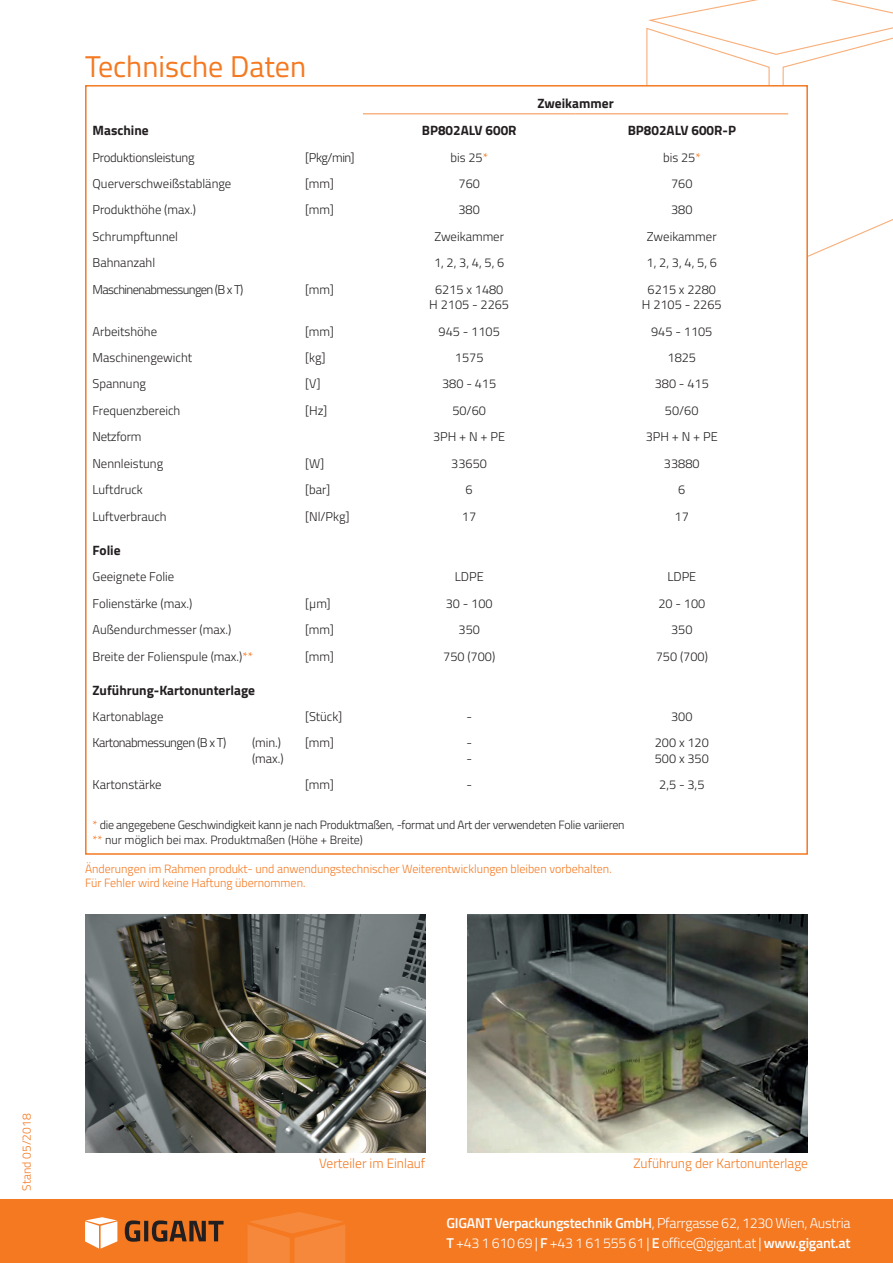
<style>
.page{position:relative;width:893px;height:1263px;background:#fff}
.page>*{position:absolute;margin:0;border:0;box-sizing:border-box;transform-origin:0 0}
.t1{font:30px "Titillium Web";color:#f47921}
.t2{font:300 14.25px/19.5px "Titillium Web";letter-spacing:-.02em;color:#fff}
.t3{font:700 13.5px "Titillium Web";color:#231f20}
.t4{font:300 13.5px "Titillium Web";color:#f47921}
.t5{font:300 12.75px/15.3px "Titillium Web";color:#231f20}
.t6{font:300 12.75px "Titillium Web";letter-spacing:-.02em;color:#231f20}
.t7{font:300 12.75px "Titillium Web";letter-spacing:-.05em;color:#231f20}
.t8{font:300 12.75px "Titillium Web";letter-spacing:-.04em;color:#231f20}
.t9{font:300 12px/14.4px "Titillium Web";letter-spacing:-.02em;color:#231f20}
.t10{font:300 12px/14.4px "Titillium Web";color:#f47921}
.s1{color:#f47921}
.s2{font-weight:600}
</style>
<div class="page">
<div style="left:0;top:1199px;width:893px;height:64px;background:#f47921"></div>
<svg style="left:646px;top:0;width:247px;height:257px"></svg>
<svg style="left:247px;top:1212px;width:98px;height:51px"></svg>
<svg style="left:125px;top:1220px;width:99px;height:22px"></svg>
<svg style="left:85px;top:1217px;width:32px;height:31px"></svg>
<img style="left:85px;top:914px;width:340px;height:238px">
<img style="left:468px;top:914px;width:340px;height:238px">
<div style="left:86px;top:86px;width:721px;height:768px;background:#fff"></div>
<hr style="left:363px;top:113px;width:213px;height:1px;background:#f69146">
<hr style="left:576px;top:113px;width:212px;height:1px;background:#f69146">
<h1 class="t1" style="left:85px;top:44px;width:223px">Technische Daten</h1>
<p class="t3" style="left:537px;top:93px;width:78px">Zweikammer</p>
<p class="t3" style="left:93px;top:120px;width:58px">Maschine</p>
<p class="t3" style="left:422px;top:120px;width:96px">BP802ALV 600R</p>
<p class="t3" style="left:628px;top:120px;width:110px">BP802ALV 600R-P</p>
<p class="t6" style="left:93px;top:148px;width:103px">Produktionsleistung</p>
<p class="t5" style="left:305px;top:149px;width:51px">[Pkg/min]</p>
<p class="t5" style="left:450px;top:149px;width:39px">bis 25<span class="s1">*</span></p>
<p class="t5" style="left:663px;top:149px;width:39px">bis 25<span class="s1">*</span></p>
<p class="t5" style="left:93px;top:175px;width:140px">Querverschweißstablänge</p>
<p class="t5" style="left:305px;top:175px;width:30px">[mm]</p>
<p class="t5" style="left:458px;top:175px;width:23px">760</p>
<p class="t5" style="left:671px;top:175px;width:23px">760</p>
<p class="t5" style="left:93px;top:202px;width:105px">Produkthöhe (max.)</p>
<p class="t5" style="left:305px;top:202px;width:30px">[mm]</p>
<p class="t5" style="left:458px;top:202px;width:23px">380</p>
<p class="t5" style="left:671px;top:202px;width:23px">380</p>
<p class="t5" style="left:93px;top:228px;width:87px">Schrumpftunnel</p>
<p class="t5" style="left:434px;top:228px;width:71px">Zweikammer</p>
<p class="t5" style="left:647px;top:228px;width:71px">Zweikammer</p>
<p class="t5" style="left:93px;top:255px;width:64px">Bahnanzahl</p>
<p class="t5" style="left:434px;top:255px;width:72px">1, 2, 3, 4, 5, 6</p>
<p class="t5" style="left:647px;top:255px;width:72px">1, 2, 3, 4, 5, 6</p>
<p class="t7" style="left:93px;top:280px;width:152px">Maschinenabmessungen (B x T)</p>
<p class="t5" style="left:305px;top:281px;width:30px">[mm]</p>
<p class="t5" style="left:429px;top:281px;width:81px;text-align:center">6215 x 1480<br>H 2105 - 2265</p>
<p class="t5" style="left:642px;top:281px;width:81px;text-align:center">6215 x 2280<br>H 2105 - 2265</p>
<p class="t5" style="left:92px;top:323px;width:66px">Arbeitshöhe</p>
<p class="t5" style="left:305px;top:323px;width:30px">[mm]</p>
<p class="t5" style="left:439px;top:323px;width:63px">945 - 1105</p>
<p class="t5" style="left:651px;top:323px;width:63px">945 - 1105</p>
<p class="t5" style="left:92px;top:349px;width:101px">Maschinengewicht</p>
<p class="t5" style="left:305px;top:349px;width:22px">[kg]</p>
<p class="t5" style="left:455px;top:349px;width:30px">1575</p>
<p class="t5" style="left:667px;top:349px;width:30px">1825</p>
<p class="t5" style="left:92px;top:376px;width:55px">Spannung</p>
<p class="t5" style="left:305px;top:376px;width:17px">[V]</p>
<p class="t5" style="left:442px;top:376px;width:56px">380 - 415</p>
<p class="t5" style="left:655px;top:376px;width:56px">380 - 415</p>
<p class="t5" style="left:92px;top:402px;width:89px">Frequenzbereich</p>
<p class="t5" style="left:305px;top:402px;width:24px">[Hz]</p>
<p class="t5" style="left:452px;top:402px;width:35px">50/60</p>
<p class="t5" style="left:665px;top:402px;width:35px">50/60</p>
<p class="t6" style="left:92px;top:428px;width:51px">Netzform</p>
<p class="t5" style="left:433px;top:429px;width:73px">3PH + N + PE</p>
<p class="t5" style="left:646px;top:429px;width:73px">3PH + N + PE</p>
<p class="t5" style="left:92px;top:455px;width:72px">Nennleistung</p>
<p class="t5" style="left:305px;top:455px;width:21px">[W]</p>
<p class="t5" style="left:451px;top:455px;width:37px">33650</p>
<p class="t5" style="left:664px;top:455px;width:37px">33880</p>
<p class="t5" style="left:92px;top:481px;width:52px">Luftdruck</p>
<p class="t5" style="left:305px;top:481px;width:27px">[bar]</p>
<p class="t5" style="left:466px;top:481px;width:9px">6</p>
<p class="t5" style="left:678px;top:481px;width:9px">6</p>
<p class="t5" style="left:92px;top:508px;width:76px">Luftverbrauch</p>
<p class="t5" style="left:305px;top:508px;width:46px">[Nl/Pkg]</p>
<p class="t5" style="left:462px;top:508px;width:16px">17</p>
<p class="t5" style="left:675px;top:508px;width:16px">17</p>
<p class="t3" style="left:93px;top:540px;width:30px">Folie</p>
<p class="t5" style="left:93px;top:568px;width:83px">Geeignete Folie</p>
<p class="t5" style="left:455px;top:568px;width:30px">LDPE</p>
<p class="t5" style="left:667px;top:568px;width:30px">LDPE</p>
<p class="t5" style="left:93px;top:595px;width:101px">Folienstärke (max.)</p>
<p class="t5" style="left:305px;top:595px;width:27px">[µm]</p>
<p class="t5" style="left:446px;top:595px;width:48px">30 - 100</p>
<p class="t5" style="left:658px;top:595px;width:48px">20 - 100</p>
<p class="t5" style="left:93px;top:621px;width:140px">Außendurchmesser (max.)</p>
<p class="t5" style="left:305px;top:621px;width:30px">[mm]</p>
<p class="t5" style="left:458px;top:621px;width:23px">350</p>
<p class="t5" style="left:671px;top:621px;width:23px">350</p>
<p class="t5" style="left:93px;top:648px;width:162px">Breite der Folienspule (max.)<span class="s1">**</span></p>
<p class="t5" style="left:305px;top:648px;width:30px">[mm]</p>
<p class="t5" style="left:443px;top:648px;width:54px">750 (700)</p>
<p class="t5" style="left:656px;top:648px;width:54px">750 (700)</p>
<p class="t3" style="left:93px;top:679px;width:164px">Zuführung-Kartonunterlage</p>
<p class="t5" style="left:93px;top:708px;width:72px">Kartonablage</p>
<p class="t5" style="left:305px;top:708px;width:39px">[Stück]</p>
<p class="t5" style="left:466px;top:708px;width:7px">-</p>
<p class="t5" style="left:671px;top:708px;width:23px">300</p>
<p class="t8" style="left:93px;top:734px;width:135px">Kartonabmessungen (B x T)</p>
<p class="t5" style="left:252px;top:735px;width:33px">(min.) (max.)</p>
<p class="t5" style="left:305px;top:735px;width:30px">[mm]</p>
<p class="t5" style="left:466px;top:735px;width:7px">- -</p>
<p class="t5" style="left:655px;top:735px;width:56px">200 x 120<br>500 x 350</p>
<p class="t5" style="left:93px;top:776px;width:71px">Kartonstärke</p>
<p class="t5" style="left:305px;top:776px;width:30px">[mm]</p>
<p class="t5" style="left:466px;top:776px;width:7px">-</p>
<p class="t5" style="left:659px;top:776px;width:47px">2,5 - 3,5</p>
<p class="t9" style="left:93px;top:817px;width:533px"><span class="s1">*</span> die angegebene Geschwindigkeit kann je nach Produktmaßen, -format und Art der verwendeten Folie variieren <span class="s1">**</span> nur möglich bei max. Produktmaßen (Höhe + Breite)</p>
<p class="t10" style="left:85px;top:861px;width:528px">Änderungen im Rahmen produkt- und anwendungstechnischer Weiterentwicklungen bleiben vorbehalten.<br>Für Fehler wird keine Haftung übernommen.</p>
<p class="t10" style="left:19px;top:1191px;width:78px;rotate:-90deg">Stand 05/2018</p>
<p class="t4" style="left:319px;top:1153px;width:108px">Verteiler im Einlauf</p>
<p class="t4" style="left:633px;top:1153px;width:176px">Zuführung der Kartonunterlage</p>
<p class="t2" style="left:446px;top:1213px;width:405px"><span class="s2">GIGANT Verpackungstechnik GmbH</span>, Pfarrgasse 62, 1230 Wien, Austria<br><span class="s2">T</span> +43 1 610 69 | <span class="s2">F</span> +43 1 61 555 61 | <span class="s2">E</span> office@gigant.at | <span class="s2">www.gigant.at</span></p>
</div>
